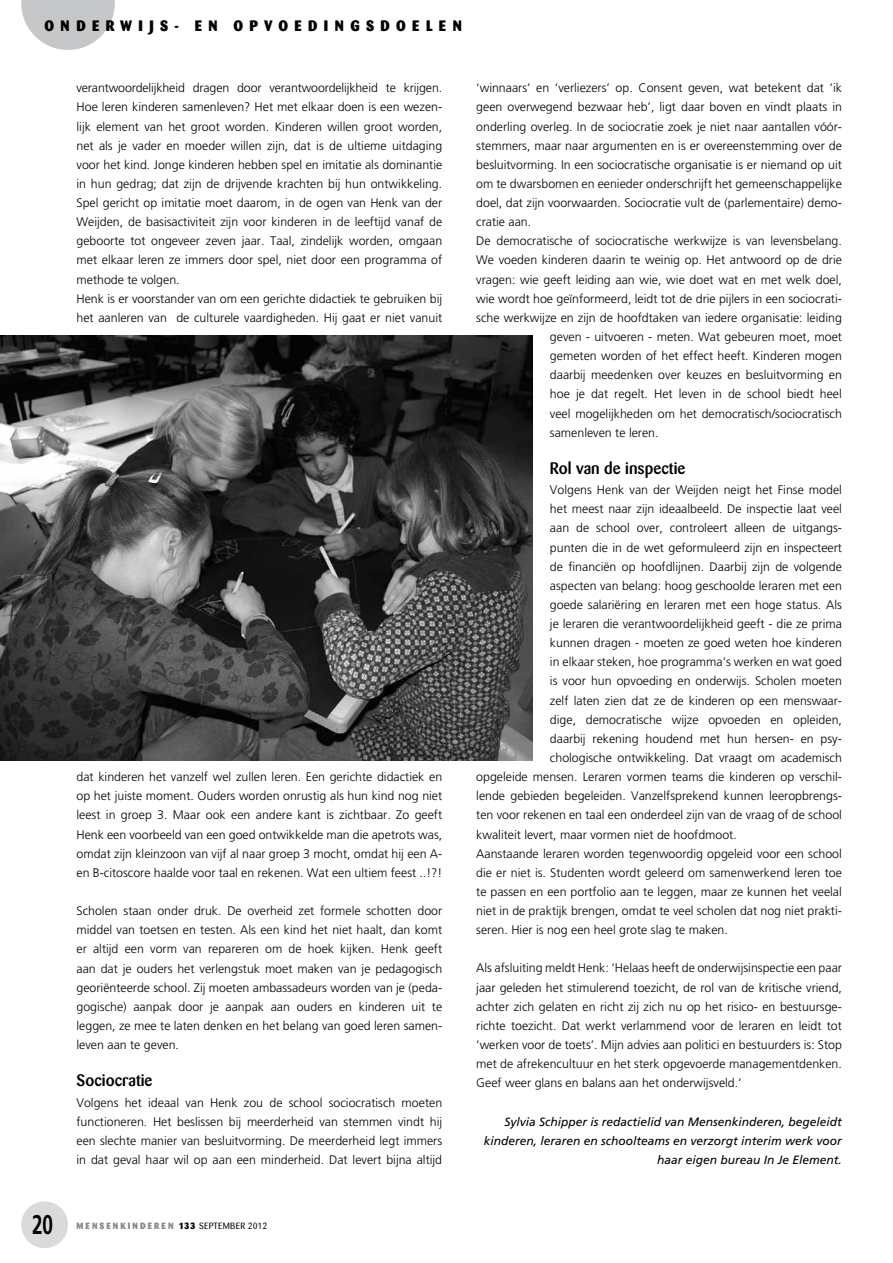
<style>
.page{position:relative;width:893px;height:1263px;background:#fff}
.page>*{position:absolute;margin:0;border:0;box-sizing:border-box;transform-origin:0 0}
.t1{font:700 27px "Frutiger";color:#000;scale:.7 1}
.t2{font:500 16.5px "Barmeno";color:#000}
.t3{font:800 15px "Barmeno";letter-spacing:.42em;color:#000}
.t4{font:300 12.3px/19.2px "Frutiger";color:#000;text-align:justify}
.t5{font:italic 12px/19.2px "Frutiger";color:#000;text-align:right}
.t6{font:800 9px "Barmeno";letter-spacing:.24em;color:#87888a}
.s1{color:#000}
.s2{font-weight:400;color:#000}
</style>
<div class="page">
<svg style="left:21px;top:0;width:94px;height:50px"></svg>
<div style="left:21px;top:1201px;width:47px;height:47px;background:#d9dadb;border-radius:50%"></div>
<img style="left:0;top:336px;width:533px;height:424px">
<p class="t3" style="left:45px;top:16px;width:31px">O NDER</p>
<p class="t3" style="left:120px;top:16px;width:87px">WIJS- EN</p>
<p class="t3" style="left:234px;top:16px;width:59px">OPVOEDIN</p>
<p class="t3" style="left:350px;top:16px;width:30px">G SDOE</p>
<p class="t3" style="left:426px;top:16px;width:25px">L EN</p>
<p class="t4" style="left:77px;top:79px;width:367px;text-align:left">verantwoordelijkheid dragen door verantwoordelijkheid te krijgen.<br>Hoe leren kinderen samenleven? Het met elkaar doen is een wezen&shy;lijk element van het groot worden. Kinderen willen groot worden, net als je vader en moeder willen zijn, dat is de ultieme uitdaging voor het kind. Jonge kinderen hebben spel en imitatie als dominantie in hun gedrag; dat zijn de drijvende krachten bij hun ontwikkeling.<br>Spel gericht op imitatie moet daarom, in de ogen van Henk van der Weijden, de basisactiviteit zijn voor kinderen in de leeftijd vanaf de geboorte tot ongeveer zeven jaar. Taal, zindelijk worden, omgaan met elkaar leren ze immers door spel, niet door een programma of methode te volgen.<br>Henk is er voorstander van om een gerichte didactiek te gebruiken bij het aanleren van de culturele vaardigheden. Hij gaat er niet vanuit</p>
<p class="t4" style="left:77px;top:767px;width:367px">dat kinderen het vanzelf wel zullen leren. Een gerichte didactiek en op het juiste moment. Ouders worden onrustig als hun kind nog niet leest in groep 3. Maar ook een andere kant is zichtbaar. Zo geeft Henk een voorbeeld van een goed ontwikkelde man die apetrots was, omdat zijn kleinzoon van vijf al naar groep 3 mocht, omdat hij een A&shy;en B-citoscore haalde voor taal en rekenen. Wat een ultiem feest ..!?!</p>
<p class="t4" style="left:77px;top:901px;width:367px">Scholen staan onder druk. De overheid zet formele schotten door middel van toetsen en testen. Als een kind het niet haalt, dan komt er altijd een vorm van repareren om de hoek kijken. Henk geeft aan dat je ouders het verlengstuk moet maken van je pedagogisch georiënteerde school. Zij moeten ambassadeurs worden van je (peda&shy;gogische) aanpak door je aanpak aan ouders en kinderen uit te leggen, ze mee te laten denken en het belang van goed leren samen&shy;leven aan te geven.</p>
<h2 class="t2" style="left:77px;top:1070px;width:77px">Sociocratie</h2>
<p class="t4" style="left:77px;top:1093px;width:367px">Volgens het ideaal van Henk zou de school sociocratisch moeten functioneren. Het beslissen bij meerderheid van stemmen vindt hij een slechte manier van besluitvorming. De meerderheid legt immers in dat geval haar wil op aan een minderheid. Dat levert bijna altijd</p>
<p class="t4" style="left:476px;top:79px;width:367px">‘winnaars’ en ‘verliezers’ op. Consent geven, wat betekent dat ‘ik</p>
<p class="t4" style="left:476px;top:98px;width:367px">geen overwegend bezwaar heb’, ligt daar boven en vindt plaats in</p>
<p class="t4" style="left:476px;top:117px;width:367px">onderling overleg. In de sociocratie zoek je niet naar aantallen vóór-</p>
<p class="t4" style="left:476px;top:136px;width:367px">stemmers, maar naar argumenten en is er overeenstemming over de</p>
<p class="t4" style="left:476px;top:155px;width:367px">besluitvorming. In een sociocratische organisatie is er niemand op uit</p>
<p class="t4" style="left:476px;top:174px;width:367px">om te dwarsbomen en eenieder onderschrijft het gemeenschappelijke</p>
<p class="t4" style="left:476px;top:193px;width:367px">doel, dat zijn voorwaarden. Sociocratie vult de (parlementaire) demo-</p>
<p class="t4" style="left:476px;top:213px;width:56px">cratie aan.</p>
<p class="t4" style="left:476px;top:232px;width:367px">De democratische of sociocratische werkwijze is van levensbelang.</p>
<p class="t4" style="left:476px;top:251px;width:367px">We voeden kinderen daarin te weinig op. Het antwoord op de drie</p>
<p class="t4" style="left:476px;top:270px;width:367px">vragen: wie geeft leiding aan wie, wie doet wat en met welk doel,</p>
<p class="t4" style="left:476px;top:289px;width:367px">wie wordt hoe geïnformeerd, leidt tot de drie pijlers in een sociocrati-</p>
<p class="t4" style="left:476px;top:308px;width:367px">sche werkwijze en zijn de hoofdtaken van iedere organisatie: leiding</p>
<p class="t4" style="left:550px;top:327px;width:293px">geven - uitvoeren - meten. Wat gebeuren moet, moet</p>
<p class="t4" style="left:550px;top:346px;width:293px">gemeten worden of het effect heeft. Kinderen mogen</p>
<p class="t4" style="left:550px;top:366px;width:293px">daarbij meedenken over keuzes en besluitvorming en</p>
<p class="t4" style="left:550px;top:385px;width:293px">hoe je dat regelt. Het leven in de school biedt heel</p>
<p class="t4" style="left:550px;top:404px;width:293px">veel mogelijkheden om het democratisch/sociocratisch</p>
<p class="t4" style="left:550px;top:423px;width:110px">samenleven te leren.</p>
<h2 class="t2" style="left:550px;top:458px;width:137px">Rol van de inspectie</h2>
<p class="t4" style="left:550px;top:480px;width:293px">Volgens Henk van der Weijden neigt het Finse model</p>
<p class="t4" style="left:550px;top:500px;width:293px">het meest naar zijn ideaalbeeld. De inspectie laat veel</p>
<p class="t4" style="left:550px;top:519px;width:294px">aan de school over, controleert alleen de uitgangs-</p>
<p class="t4" style="left:550px;top:538px;width:294px">punten die in de wet geformuleerd zijn en inspecteert</p>
<p class="t4" style="left:550px;top:557px;width:293px">de financiën op hoofdlijnen. Daarbij zijn de volgende</p>
<p class="t4" style="left:550px;top:576px;width:294px">aspecten van belang: hoog geschoolde leraren met een</p>
<p class="t4" style="left:550px;top:595px;width:293px">goede salariëring en leraren met een hoge status. Als</p>
<p class="t4" style="left:550px;top:614px;width:293px">je leraren die verantwoordelijkheid geeft - die ze prima</p>
<p class="t4" style="left:550px;top:633px;width:293px">kunnen dragen - moeten ze goed weten hoe kinderen</p>
<p class="t4" style="left:550px;top:653px;width:293px">in elkaar steken, hoe programma’s werken en wat goed</p>
<p class="t4" style="left:550px;top:672px;width:293px">is voor hun opvoeding en onderwijs. Scholen moeten</p>
<p class="t4" style="left:550px;top:691px;width:294px">zelf laten zien dat ze de kinderen op een menswaar-</p>
<p class="t4" style="left:550px;top:710px;width:293px">dige, democratische wijze opvoeden en opleiden,</p>
<p class="t4" style="left:550px;top:729px;width:293px">daarbij rekening houdend met hun hersen- en psy-</p>
<p class="t4" style="left:550px;top:748px;width:293px">chologische ontwikkeling. Dat vraagt om academisch</p>
<p class="t4" style="left:476px;top:767px;width:367px">opgeleide mensen. Leraren vormen teams die kinderen op verschil-</p>
<p class="t4" style="left:476px;top:787px;width:367px">lende gebieden begeleiden. Vanzelfsprekend kunnen leeropbrengs-</p>
<p class="t4" style="left:476px;top:806px;width:367px">ten voor rekenen en taal een onderdeel zijn van de vraag of de school</p>
<p class="t4" style="left:476px;top:825px;width:262px">kwaliteit levert, maar vormen niet de hoofdmoot.</p>
<p class="t4" style="left:476px;top:844px;width:367px">Aanstaande leraren worden tegenwoordig opgeleid voor een school</p>
<p class="t4" style="left:476px;top:863px;width:367px">die er niet is. Studenten wordt geleerd om samenwerkend leren toe</p>
<p class="t4" style="left:476px;top:882px;width:367px">te passen en een portfolio aan te leggen, maar ze kunnen het veelal</p>
<p class="t4" style="left:476px;top:901px;width:367px">niet in de praktijk brengen, omdat te veel scholen dat nog niet prakti-</p>
<p class="t4" style="left:476px;top:920px;width:253px">seren. Hier is nog een heel grote slag te maken.</p>
<p class="t4" style="left:476px;top:959px;width:367px">Als afsluiting meldt Henk: ‘Helaas heeft de onderwijsinspectie een paar jaar geleden het stimulerend toezicht, de rol van de kritische vriend, achter zich gelaten en richt zij zich nu op het risico- en bestuursge&shy;richte toezicht. Dat werkt verlammend voor de leraren en leidt tot ‘werken voor de toets’. Mijn advies aan politici en bestuurders is: Stop met de afrekencultuur en het sterk opgevoerde managementdenken.<br>Geef weer glans en balans aan het onderwijsveld.’</p>
<p class="t5" style="left:484px;top:1112px;width:360px">Sylvia Schipper is redactielid van Mensenkinderen, begeleidt kinderen, leraren en schoolteams en verzorgt interim werk voor haar eigen bureau In Je Element.</p>
<h1 class="t1" style="left:32px;top:1209px;width:32px">20</h1>
<p class="t6" style="left:77px;top:1220px;width:192px">MENSENKINDEREN <span class="s1">133</span> <span class="s2">SEPTEMBER 2012</span></p>
</div>
